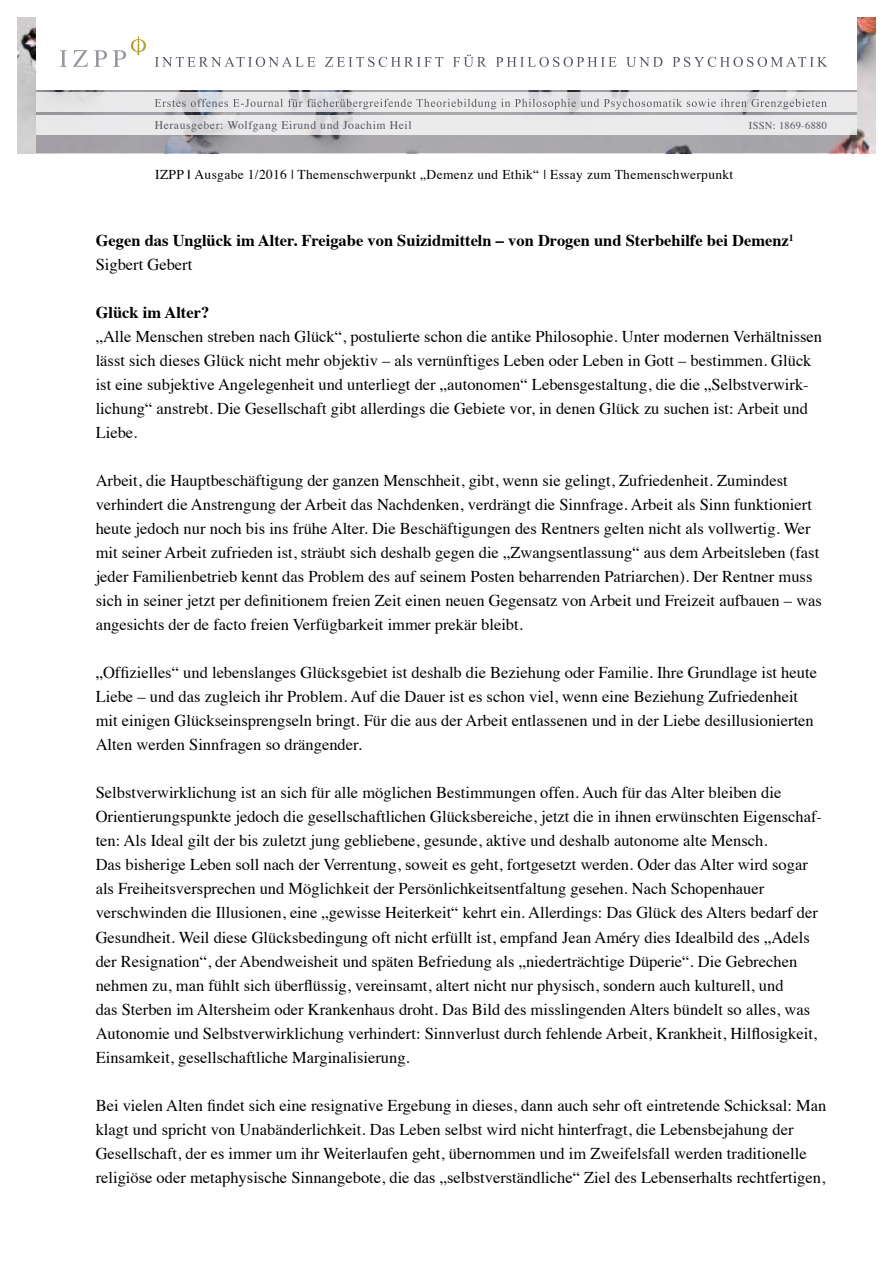
<style>
.page{position:relative;width:893px;height:1263px;background:#fff}
.page>*{position:absolute;margin:0;border:0;box-sizing:border-box;transform-origin:0 0}
.t1{font:16.5px/24px "Times";color:#000}
.t2{font:700 16.5px/24px "Times";color:#000}
.t3{font:13.5px "Times";letter-spacing:.025em;color:#000}
.t4{font:11.7px "Times";letter-spacing:.05em;color:#595562}
.t5{font:10.5px "Times";letter-spacing:.03em;color:#595562}
.s1{font-weight:700}
.s2{font-weight:400}
</style>
<div class="page">
<img style="left:17px;top:17px;width:859px;height:136px">
<svg style="left:36px;top:90px;width:821px;height:63px;background:#a6a4a9"></svg>
<div style="left:36px;top:115px;width:821px;height:19px;background:#eaeaeb"></div>
<svg style="left:36px;top:93px;width:821px;height:19px;background:#e6e5e7"></svg>
<div style="left:36px;top:13px;width:821px;height:77px;background:#fff"></div>
<svg style="left:155px;top:55px;width:673px;height:12px"></svg>
<svg style="left:155px;top:99px;width:672px;height:10px;background:#cccccf"></svg>
<svg style="left:60px;top:50px;width:7px;height:17px"></svg>
<svg style="left:73px;top:50px;width:15px;height:17px"></svg>
<svg style="left:94px;top:50px;width:13px;height:17px"></svg>
<svg style="left:113px;top:36px;width:33px;height:31px"></svg>
<p class="t4" style="left:155px;top:114px;width:258px">Herausgeber: Wolfgang Eirund und Joachim Heil</p>
<p class="t5" style="left:749px;top:115px;width:80px">ISSN: 1869-6880</p>
<p class="t3" style="left:155px;top:161px;width:580px">IZPP <span class="s1">|</span> Ausgabe 1/2016 | Themenschwerpunkt „Demenz und Ethik“ | Essay zum Themenschwerpunkt</p>
<p class="t2" style="left:96px;top:227px;width:699px">Gegen das Unglück im Alter. Freigabe von Suizidmitteln – von Drogen und Sterbehilfe bei Demenz<sup>1<br></sup><span class="s2">Sigbert Gebert</span></p>
<p class="t2" style="left:96px;top:299px;width:115px">Glück im Alter?</p>
<p class="t1" style="left:96px;top:323px;width:728px">„Alle Menschen streben nach Glück“, postulierte schon die antike Philosophie. Unter modernen Verhältnissen lässt sich dieses Glück nicht mehr objektiv – als vernünftiges Leben oder Leben in Gott – bestimmen. Glück ist eine subjektive Angelegenheit und unterliegt der „autonomen“ Lebensgestaltung, die die „Selbstverwirk&shy;lichung“ anstrebt. Die Gesellschaft gibt allerdings die Gebiete vor, in denen Glück zu suchen ist: Arbeit und Liebe.</p>
<p class="t1" style="left:96px;top:467px;width:728px">Arbeit, die Hauptbeschäftigung der ganzen Menschheit, gibt, wenn sie gelingt, Zufriedenheit. Zumindest verhindert die Anstrengung der Arbeit das Nachdenken, verdrängt die Sinnfrage. Arbeit als Sinn funktioniert heute jedoch nur noch bis ins frühe Alter. Die Beschäftigungen des Rentners gelten nicht als vollwertig. Wer mit seiner Arbeit zufrieden ist, sträubt sich deshalb gegen die „Zwangsentlassung“ aus dem Arbeitsleben (fast jeder Familienbetrieb kennt das Problem des auf seinem Posten beharrenden Patriarchen). Der Rentner muss sich in seiner jetzt per definitionem freien Zeit einen neuen Gegensatz von Arbeit und Freizeit aufbauen – was angesichts der de facto freien Verfügbarkeit immer prekär bleibt.</p>
<p class="t1" style="left:96px;top:659px;width:723px">„Offizielles“ und lebenslanges Glücksgebiet ist deshalb die Beziehung oder Familie. Ihre Grundlage ist heute Liebe – und das zugleich ihr Problem. Auf die Dauer ist es schon viel, wenn eine Beziehung Zufriedenheit mit einigen Glückseinsprengseln bringt. Für die aus der Arbeit entlassenen und in der Liebe desillusionierten Alten werden Sinnfragen so drängender.</p>
<p class="t1" style="left:96px;top:779px;width:728px">Selbstverwirklichung ist an sich für alle möglichen Bestimmungen offen. Auch für das Alter bleiben die Orientierungspunkte jedoch die gesellschaftlichen Glücksbereiche, jetzt die in ihnen erwünschten Eigenschaf&shy;ten: Als Ideal gilt der bis zuletzt jung gebliebene, gesunde, aktive und deshalb autonome alte Mensch.<br>Das bisherige Leben soll nach der Verrentung, soweit es geht, fortgesetzt werden. Oder das Alter wird sogar als Freiheitsversprechen und Möglichkeit der Persönlichkeitsentfaltung gesehen. Nach Schopenhauer verschwinden die Illusionen, eine „gewisse Heiterkeit“ kehrt ein. Allerdings: Das Glück des Alters bedarf der Gesundheit. Weil diese Glücksbedingung oft nicht erfüllt ist, empfand Jean Améry dies Idealbild des „Adels der Resignation“, der Abendweisheit und späten Befriedung als „niederträchtige Düperie“. Die Gebrechen nehmen zu, man fühlt sich überflüssig, vereinsamt, altert nicht nur physisch, sondern auch kulturell, und<br>das Sterben im Altersheim oder Krankenhaus droht. Das Bild des misslingenden Alters bündelt so alles, was Autonomie und Selbstverwirklichung verhindert: Sinnverlust durch fehlende Arbeit, Krankheit, Hilflosigkeit, Einsamkeit, gesellschaftliche Marginalisierung.</p>
<p class="t1" style="left:96px;top:1091px;width:732px">Bei vielen Alten findet sich eine resignative Ergebung in dieses, dann auch sehr oft eintretende Schicksal: Man klagt und spricht von Unabänderlichkeit. Das Leben selbst wird nicht hinterfragt, die Lebensbejahung der Gesellschaft, der es immer um ihr Weiterlaufen geht, übernommen und im Zweifelsfall werden traditionelle religiöse oder metaphysische Sinnangebote, die das „selbstverständliche“ Ziel des Lebenserhalts rechtfertigen,</p>
</div>
